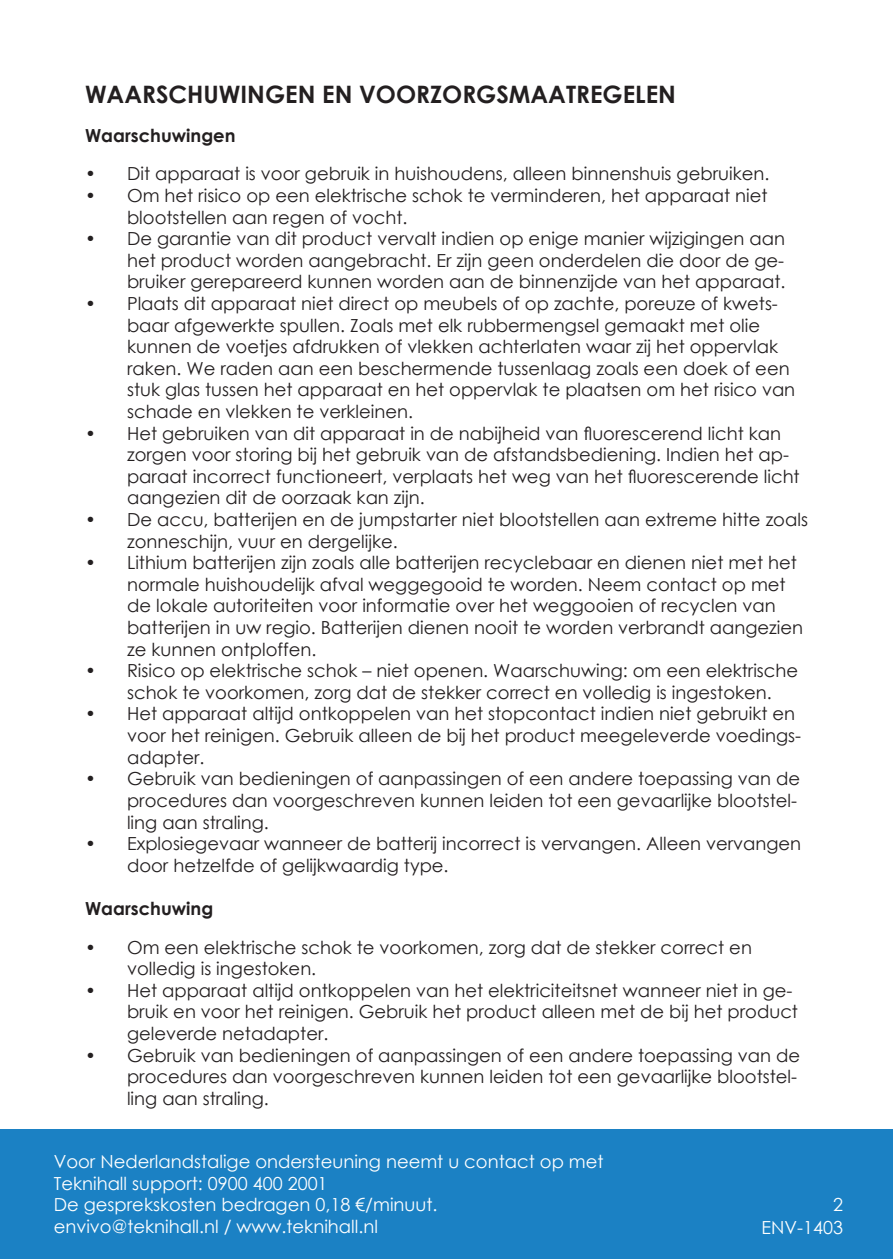
<style>
.page{position:relative;width:893px;height:1259px;background:#fff}
.page>*{position:absolute;margin:0;border:0;box-sizing:border-box;transform-origin:0 0}
.Rubrik{font:700 24px "Century Gothic";color:#231f20}
.Brød_tabualtor{font:18px/21.6px "Century Gothic";color:#231f20}
.Brødtekst{font:18px/21.6px "Century Gothic";color:#fff}
.Underrubrik{font:700 18px "Century Gothic";color:#231f20}
</style>
<div class="page">
<div style="left:0;top:1129px;width:893px;height:130px;background:#1b81c4"></div>
<p class="Rubrik" style="left:85px;top:76px;width:592px">WAARSCHUWINGEN EN VOORZORGSMAATREGELEN</p>
<p class="Underrubrik" style="left:85px;top:121px;width:152px">Waarschuwingen</p>
<p class="Brød_tabualtor" style="left:85px;top:163px;width:686px">• Dit apparaat is voor gebruik in huishoudens, alleen binnenshuis gebruiken.</p>
<p class="Brød_tabualtor" style="left:127px;top:184px;width:642px;text-indent:-42px">• Om het risico op een elektrische schok te verminderen, het apparaat niet blootstellen aan regen of vocht.</p>
<p class="Brød_tabualtor" style="left:127px;top:227px;width:660px;text-align:justify;text-indent:-42px">• De garantie van dit product vervalt indien op enige manier wijzigingen aan het product worden aangebracht. Er zijn geen onderdelen die door de ge&shy;bruiker gerepareerd kunnen worden aan de binnenzijde van het apparaat.</p>
<p class="Brød_tabualtor" style="left:127px;top:292px;width:670px;text-indent:-42px">• Plaats dit apparaat niet direct op meubels of op zachte, poreuze of kwets&shy;baar afgewerkte spullen. Zoals met elk rubbermengsel gemaakt met olie kunnen de voetjes afdrukken of vlekken achterlaten waar zij het oppervlak raken. We raden aan een beschermende tussenlaag zoals een doek of een stuk glas tussen het apparaat en het oppervlak te plaatsen om het risico van schade en vlekken te verkleinen.</p>
<p class="Brød_tabualtor" style="left:127px;top:422px;width:674px;text-indent:-42px">• Het gebruiken van dit apparaat in de nabijheid van fluorescerend licht kan zorgen voor storing bij het gebruik van de afstandsbediening. Indien het ap&shy;paraat incorrect functioneert, verplaats het weg van het fluorescerende licht aangezien dit de oorzaak kan zijn.</p>
<p class="Brød_tabualtor" style="left:127px;top:508px;width:682px;text-indent:-42px">• De accu, batterijen en de jumpstarter niet blootstellen aan extreme hitte zoals zonneschijn, vuur en dergelijke.</p>
<p class="Brød_tabualtor" style="left:127px;top:551px;width:677px;text-indent:-42px">• Lithium batterijen zijn zoals alle batterijen recyclebaar en dienen niet met het normale huishoudelijk afval weggegooid te worden. Neem contact op met de lokale autoriteiten voor informatie over het weggooien of recyclen van batterijen in uw regio. Batterijen dienen nooit te worden verbrandt aangezien ze kunnen ontploffen.</p>
<p class="Brød_tabualtor" style="left:127px;top:659px;width:673px;text-indent:-42px">• Risico op elektrische schok – niet openen. Waarschuwing: om een elektrische schok te voorkomen, zorg dat de stekker correct en volledig is ingestoken.</p>
<p class="Brød_tabualtor" style="left:127px;top:703px;width:675px;text-indent:-42px">• Het apparaat altijd ontkoppelen van het stopcontact indien niet gebruikt en voor het reinigen. Gebruik alleen de bij het product meegeleverde voedings&shy;adapter.</p>
<p class="Brød_tabualtor" style="left:127px;top:767px;width:674px;text-indent:-42px">• Gebruik van bedieningen of aanpassingen of een andere toepassing van de procedures dan voorgeschreven kunnen leiden tot een gevaarlijke blootstel&shy;ling aan straling.</p>
<p class="Brød_tabualtor" style="left:127px;top:832px;width:676px;text-indent:-42px">• Explosiegevaar wanneer de batterij incorrect is vervangen. Alleen vervangen door hetzelfde of gelijkwaardig type.</p>
<p class="Underrubrik" style="left:85px;top:894px;width:130px">Waarschuwing</p>
<p class="Brød_tabualtor" style="left:127px;top:936px;width:626px;text-indent:-42px">• Om een elektrische schok te voorkomen, zorg dat de stekker correct en volledig is ingestoken.</p>
<p class="Brød_tabualtor" style="left:127px;top:979px;width:672px;text-indent:-42px">• Het apparaat altijd ontkoppelen van het elektriciteitsnet wanneer niet in ge&shy;bruik en voor het reinigen. Gebruik het product alleen met de bij het product geleverde netadapter.</p>
<p class="Brød_tabualtor" style="left:127px;top:1044px;width:674px;text-indent:-42px">• Gebruik van bedieningen of aanpassingen of een andere toepassing van de procedures dan voorgeschreven kunnen leiden tot een gevaarlijke blootstel&shy;ling aan straling.</p>
<p class="Brødtekst" style="left:54px;top:1150px;width:551px">Voor Nederlandstalige ondersteuning neemt u contact op met Teknihall support: 0900 400 2001<br>De gesprekskosten bedragen 0,18 €/minuut. envivo@teknihall.nl / www.teknihall.nl</p>
<p class="Brødtekst" style="left:833px;top:1193px;width:11px">2</p>
<p class="Brødtekst" style="left:762px;top:1216px;width:83px">ENV-1403</p>
</div>
